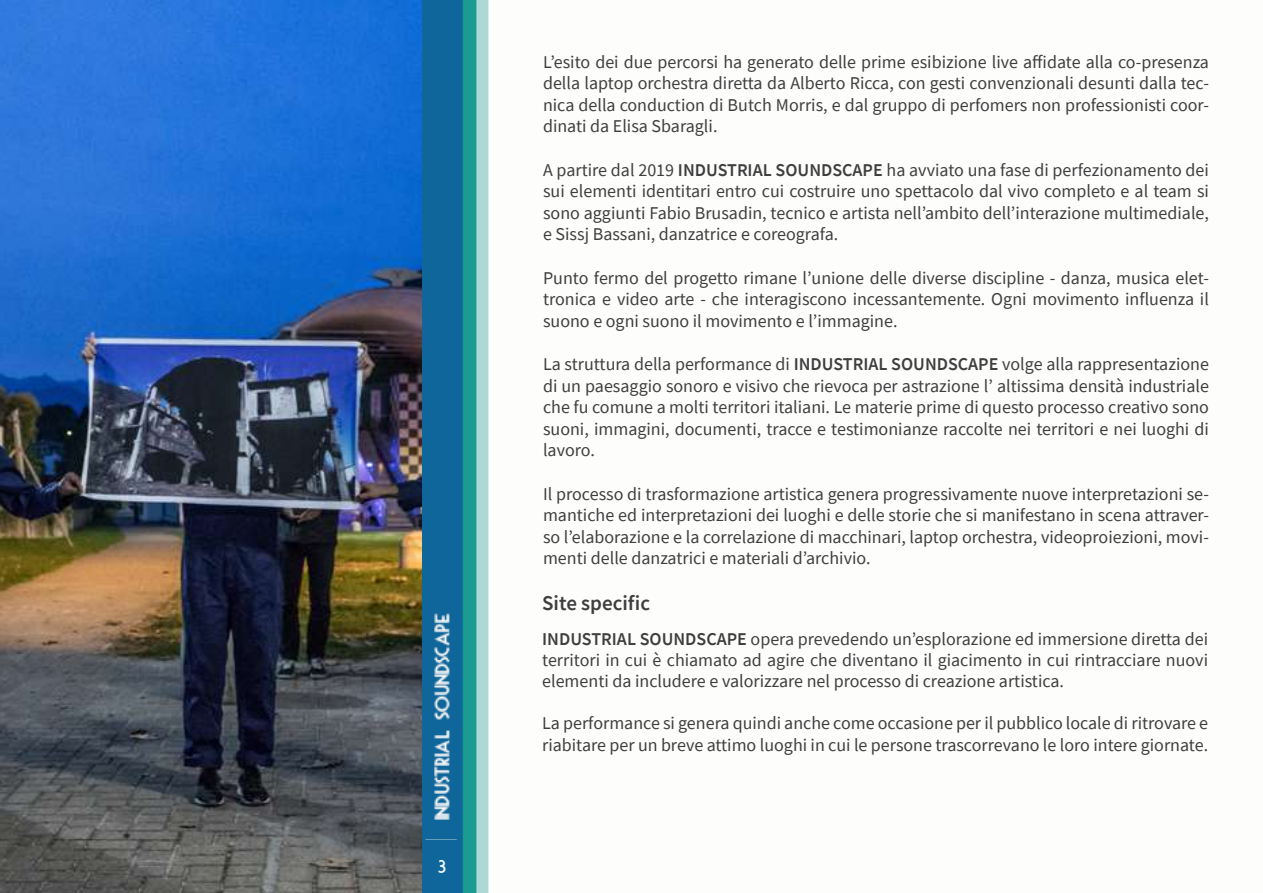
<style>
.page{position:relative;width:1263px;height:893px;background:#fff}
.page>*{position:absolute;margin:0;border:0;box-sizing:border-box;transform-origin:0 0}
.t1{font:600 21px "Source Sans Pro";color:#3e3e3f}
.t2{font:18px/21.6px "Source Sans Pro";color:#3e3e3f;text-align:justify}
.t3{font:18px "Mouse Deco";color:#f2f6f8}
.s1{font-weight:600}
</style>
<div class="page">
<img style="left:421px;top:0;width:68px;height:893px">
<img style="left:0;top:0;width:421px;height:893px">
<p class="t3" style="left:437px;top:858px;width:12px">3</p>
<p class="t2" style="left:543px;top:51px;width:667px">L’esito dei due percorsi ha generato delle prime esibizione live affidate alla co-presenza della laptop orchestra diretta da Alberto Ricca, con gesti convenzionali desunti dalla tec&shy;nica della conduction di Butch Morris, e dal gruppo di perfomers non professionisti coor&shy;dinati da Elisa Sbaragli.</p>
<p class="t2" style="left:543px;top:159px;width:667px">A partire dal 2019 <span class="s1">INDUSTRIAL SOUNDSCAPE</span> ha avviato una fase di perfezionamento dei sui elementi identitari entro cui costruire uno spettacolo dal vivo completo e al team si sono aggiunti Fabio Brusadin, tecnico e artista nell’ambito dell’interazione multimediale, e Sissj Bassani, danzatrice e coreografa.</p>
<p class="t2" style="left:543px;top:267px;width:667px">Punto fermo del progetto rimane l’unione delle diverse discipline - danza, musica elet&shy;tronica e video arte - che interagiscono incessantemente. Ogni movimento influenza il suono e ogni suono il movimento e l’immagine.</p>
<p class="t2" style="left:543px;top:353px;width:667px">La struttura della performance di <span class="s1">INDUSTRIAL SOUNDSCAPE</span> volge alla rappresentazione di un paesaggio sonoro e visivo che rievoca per astrazione l’ altissima densità industriale che fu comune a molti territori italiani. Le materie prime di questo processo creativo sono suoni, immagini, documenti, tracce e testimonianze raccolte nei territori e nei luoghi di lavoro.</p>
<p class="t2" style="left:543px;top:483px;width:667px">Il processo di trasformazione artistica genera progressivamente nuove interpretazioni se&shy;mantiche ed interpretazioni dei luoghi e delle storie che si manifestano in scena attraver&shy;so l’elaborazione e la correlazione di macchinari, laptop orchestra, videoproiezioni, movi&shy;menti delle danzatrici e materiali d’archivio.</p>
<p class="t1" style="left:542px;top:589px;width:110px">Site specific</p>
<p class="t2" style="left:542px;top:628px;width:667px;line-height:21px"><span class="s1">INDUSTRIAL SOUNDSCAPE</span> opera prevedendo un’esplorazione ed immersione diretta dei territori in cui è chiamato ad agire che diventano il giacimento in cui rintracciare nuovi elementi da includere e valorizzare nel processo di creazione artistica.</p>
<p class="t2" style="left:542px;top:712px;width:667px">La performance si genera quindi anche come occasione per il pubblico locale di ritrovare e riabitare per un breve attimo luoghi in cui le persone trascorrevano le loro intere giornate.</p>
</div>
